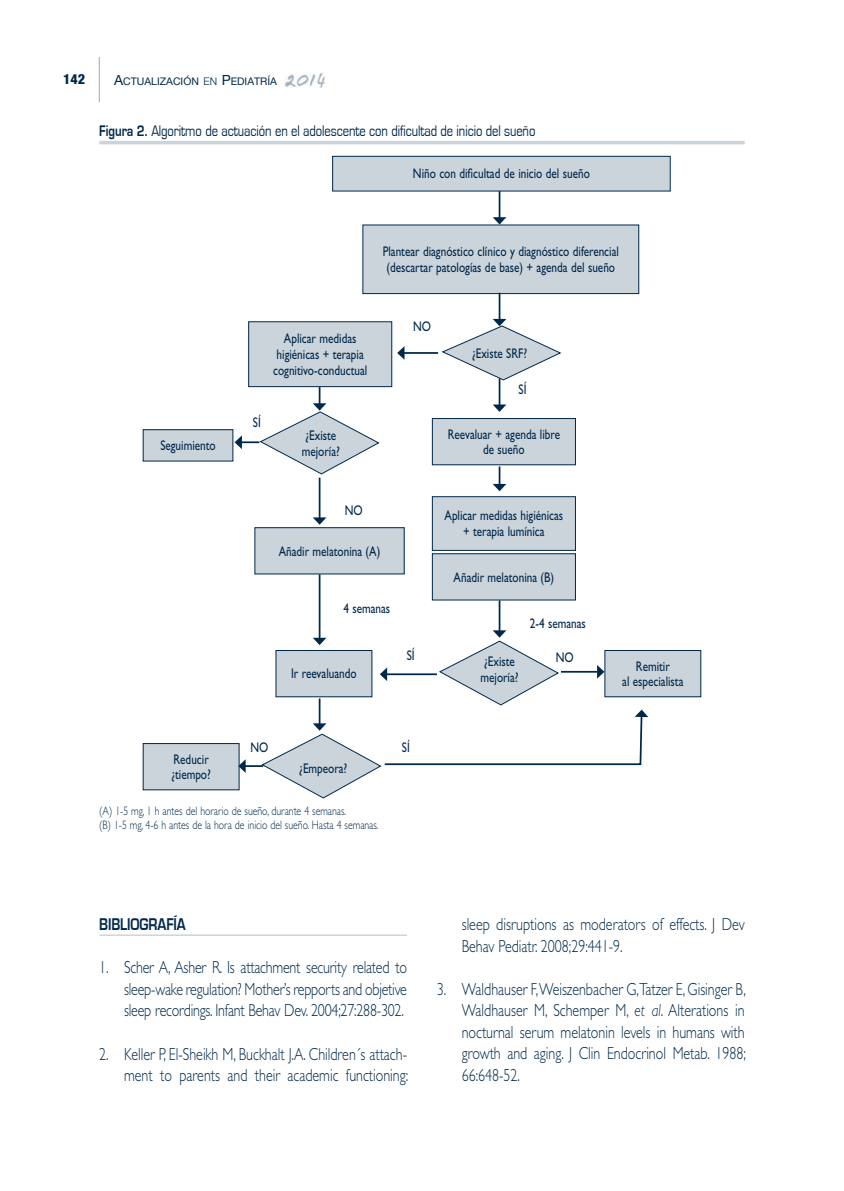
<style>
.page{position:relative;width:844px;height:1191px;background:#fff}
.page>*{position:absolute;margin:0;border:0;box-sizing:border-box;transform-origin:0 0}
.t1{font:300 17.5px/21.5px "Gill Sans Std";color:#00284a;text-align:justify;scale:.8 1}
.t2{font:700 17.5px "Eurostile";letter-spacing:-.005em;color:#00284a;scale:.8 1}
.t3{font:15.75px "Eurostile";letter-spacing:-.005em;color:#00284a;scale:.8 1}
.t4{font:14px/15.8px "Gill Sans Std";color:#00284a;scale:.8 1}
.t5{font:800 condensed 14px "Helvetica Neue LT Std";color:#00284a}
.t6{font:300 12.25px/14px "Gill Sans Std";color:#00284a;scale:.8 1}
.t7{font:10.5px "Helvetica Neue LT Std";color:#00284a}
.s1{font-size:14px}
.s2{font-family:"Helvetica Neue";font-weight:300}
.s3{font-weight:700}
.s4{font-style:italic}
</style>
<div class="page">
<hr style="left:99px;top:57px;width:1px;height:45px;background:#99a9b7">
<img style="left:285px;top:73px;width:41px;height:14px">
<hr style="left:99px;top:934px;width:308px;height:1px;background:#b3bfc9">
<div style="left:332px;top:156px;width:338px;height:35px;background:#ccd4db"></div>
<div style="left:332px;top:156px;width:338px;height:35px;border:1px solid #00284a"></div>
<div style="left:363px;top:225px;width:275px;height:68px;background:#ccd4db"></div>
<div style="left:362px;top:224px;width:277px;height:70px;border:1px solid #00284a"></div>
<div style="left:248px;top:322px;width:143px;height:64px;background:#ccd4db"></div>
<div style="left:248px;top:321px;width:144px;height:66px;border:1px solid #00284a"></div>
<div style="left:432px;top:418px;width:143px;height:47px;background:#ccd4db"></div>
<div style="left:432px;top:418px;width:143px;height:47px;border:1px solid #00284a"></div>
<div style="left:432px;top:497px;width:143px;height:53px;background:#ccd4db"></div>
<div style="left:432px;top:496px;width:143px;height:55px;border:1px solid #00284a"></div>
<div style="left:432px;top:554px;width:143px;height:46px;background:#ccd4db"></div>
<div style="left:432px;top:553px;width:143px;height:47px;border:1px solid #00284a"></div>
<div style="left:255px;top:528px;width:149px;height:46px;background:#ccd4db"></div>
<div style="left:254px;top:527px;width:150px;height:47px;border:1px solid #00284a"></div>
<div style="left:143px;top:743px;width:96px;height:47px;background:#ccd4db"></div>
<div style="left:143px;top:743px;width:96px;height:47px;border:1px solid #00284a"></div>
<div style="left:604px;top:650px;width:96px;height:47px;background:#ccd4db"></div>
<div style="left:604px;top:650px;width:97px;height:47px;border:1px solid #00284a"></div>
<div style="left:143px;top:430px;width:90px;height:31px;background:#ccd4db"></div>
<div style="left:143px;top:429px;width:90px;height:32px;border:1px solid #00284a"></div>
<hr style="left:498px;top:191px;width:2px;height:27px;background:#00284a">
<svg style="left:493px;top:217px;width:13px;height:7px"></svg>
<hr style="left:498px;top:293px;width:2px;height:27px;background:#00284a">
<svg style="left:441px;top:319px;width:121px;height:62px"></svg>
<hr style="left:403px;top:352px;width:35px;height:2px;background:#00284a">
<svg style="left:397px;top:346px;width:7px;height:14px"></svg>
<hr style="left:498px;top:378px;width:2px;height:27px;background:#00284a">
<svg style="left:493px;top:404px;width:13px;height:8px"></svg>
<svg style="left:493px;top:466px;width:13px;height:25px"></svg>
<hr style="left:498px;top:600px;width:2px;height:31px;background:#00284a">
<svg style="left:234px;top:387px;width:146px;height:88px"></svg>
<hr style="left:318px;top:477px;width:2px;height:41px;background:#00284a">
<svg style="left:313px;top:517px;width:13px;height:8px"></svg>
<hr style="left:318px;top:574px;width:2px;height:64px;background:#00284a">
<svg style="left:238px;top:630px;width:410px;height:169px"></svg>
<hr style="left:99px;top:141px;width:645px;height:3px;background:#ccd4db">
<p class="t5" style="left:63px;top:71px;width:23px">142</p>
<p class="t7" style="left:114px;top:75px;width:164px"><span class="s1">A</span>CTUALIZACIÓN <span class="s2">en</span> <span class="s1">P</span>EDIATRÍA</p>
<p class="t3" style="left:99px;top:122px;width:546px"><span class="s3">Figura 2.</span> Algoritmo de actuación en el adolescente con dificultad de inicio del sueño</p>
<p class="t4" style="left:413px;top:166px;width:223px">Niño con dificultad de inicio del sueño</p>
<p class="t4" style="left:382px;top:244px;width:297px">Plantear diagnóstico clínico y diagnóstico diferencial (descartar patologías de base) + agenda del sueño</p>
<p class="t4" style="left:160px;top:437px;width:71px">Seguimiento</p>
<p class="t4" style="left:273px;top:331px;width:119px;text-align:center">Aplicar medidas higiénicas + terapia cognitivo-conductual</p>
<p class="t4" style="left:253px;top:414px;width:11px">SÍ</p>
<p class="t4" style="left:302px;top:427px;width:49px">¿Existe mejoría?</p>
<p class="t4" style="left:413px;top:318px;width:24px">NO</p>
<p class="t4" style="left:472px;top:346px;width:70px">¿Existe SRF?</p>
<p class="t4" style="left:518px;top:382px;width:11px">SÍ</p>
<p class="t4" style="left:447px;top:426px;width:142px;text-align:center">Reevaluar + agenda libre de sueño</p>
<p class="t4" style="left:344px;top:502px;width:24px">NO</p>
<p class="t4" style="left:278px;top:543px;width:128px">Añadir melatonina (A)</p>
<p class="t4" style="left:343px;top:600px;width:60px">4 semanas</p>
<p class="t4" style="left:291px;top:666px;width:83px">Ir reevaluando</p>
<p class="t4" style="left:407px;top:647px;width:11px">SÍ</p>
<p class="t4" style="left:444px;top:508px;width:150px;text-align:center">Aplicar medidas higiénicas + terapia lumínica</p>
<p class="t4" style="left:453px;top:569px;width:127px">Añadir melatonina (B)</p>
<p class="t4" style="left:480px;top:653px;width:49px">¿Existe mejoría?</p>
<p class="t4" style="left:529px;top:615px;width:72px">2-4 semanas</p>
<p class="t4" style="left:555px;top:650px;width:24px">NO</p>
<p class="t4" style="left:171px;top:751px;width:51px">Reducir ¿tiempo?</p>
<p class="t4" style="left:250px;top:739px;width:24px">NO</p>
<p class="t4" style="left:299px;top:760px;width:62px">¿Empeora?</p>
<p class="t6" style="left:99px;top:803px;width:351px">(A) 1-5 mg, 1 h antes del horario de sueño, durante 4 semanas.<br>(B) 1-5 mg, 4-6 h antes de la hora de inicio del sueño. Hasta 4 semanas.</p>
<p class="t4" style="left:402px;top:739px;width:11px">SÍ</p>
<p class="t4" style="left:622px;top:658px;width:78px;text-align:center">Remitir<br>al especialista</p>
<p class="t2" style="left:99px;top:914px;width:110px">BIBLIOGRAFÍA</p>
<p class="t1" style="left:124px;top:956px;width:355px;text-indent:-25px">1. Scher A, Asher R. Is attachment security related to sleep-wake regulation? Mother’s repports and objetive sleep recordings. Infant Behav Dev. 2004;27:288-302.</p>
<p class="t1" style="left:99px;top:1043px;width:387px;text-align:right">2. Keller P, El-Sheikh M, Buckhalt J.A. Children´s attach&shy;ment to parents and their academic functioning:</p>
<p class="t1" style="left:461px;top:913px;width:355px">sleep disruptions as moderators of effects. J Dev<br>Behav Pediatr. 2008;29:441-9.</p>
<p class="t1" style="left:461px;top:978px;width:356px;text-indent:-25px">3. Waldhauser F, Weiszenbacher G,Tatzer E, Gisinger B, Waldhauser M, Schemper M, <span class="s4">et al</span>. Alterations in nocturnal serum melatonin levels in humans with growth and aging. J Clin Endocrinol Metab. 1988; 66:648-52.</p>
</div>
